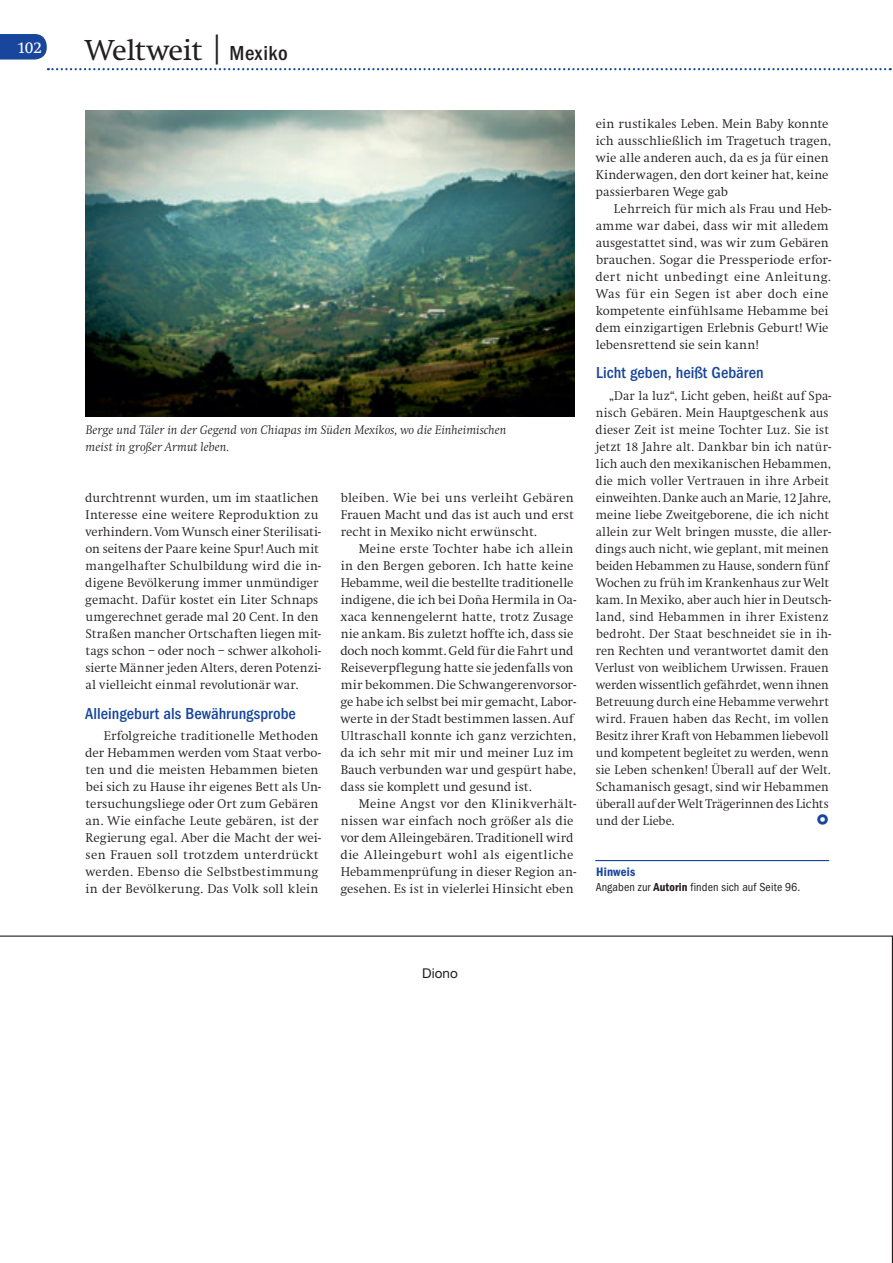
<style>
.page{position:relative;width:893px;height:1263px;background:#fff}
.page>*{position:absolute;margin:0;border:0;box-sizing:border-box;transform-origin:0 0}
.t1{font:30px "Swift EF";letter-spacing:-.03em;color:#231f20}
.t2{font:500 condensed 16.5px "Franklin Gothic";color:#18469d}
.t3{font:16.5px "Swift EF";color:#fff}
.t4{font:13.5px "Helvetica Neue";color:#231f20}
.t5{font:300 13.2px/17px "Swift EF";letter-spacing:.005em;color:#231f20}
.t6{font:300 13.2px/17px "Swift EF";letter-spacing:.005em;color:#231f20;scale:.96 1}
.t7{font:13.2px "Button Bonus Circle Negative";color:#18469d}
.t8{font:italic 300 12.75px/17px "Swift EF";letter-spacing:.005em;color:#231f20}
.t9{font:600 condensed 12.75px "Franklin Gothic";letter-spacing:.01em;color:#18469d}
.t10{font:condensed 12px "Franklin Gothic";letter-spacing:.01em;color:#231f20}
.s1{font-family:"Franklin Gothic";font-weight:500;font-stretch:condensed;font-size:21px}
.s2{font-weight:600}
</style>
<div class="page">
<svg style="left:0;top:34px;width:47px;height:26px"></svg>
<svg style="left:48px;top:68px;width:843px;height:2px"></svg>
<svg style="left:0;top:935px;width:893px;height:328px"></svg>
<img style="left:85px;top:111px;width:489px;height:306px">
<hr style="left:595px;top:860px;width:234px;height:1px;background:#18469d">
<p class="t3" style="left:17px;top:41px;width:26px">102</p>
<h1 class="t1" style="left:85px;top:38px;width:204px">Weltweit | <span class="s1">Mexiko</span></h1>
<p class="t8" style="left:86px;top:422px;width:422px">Berge und Täler in der Gegend von Chiapas im Süden Mexikos, wo die Einheimischen meist in großer Armut leben.</p>
<p class="t5" style="left:85px;top:490px;width:237px">durchtrennt wurden, um im staatlichen Interesse eine weitere Reproduktion zu verhindern. Vom Wunsch einer Sterilisati&shy;on seitens der Paare keine Spur! Auch mit mangelhafter Schulbildung wird die in&shy;digene Bevölkerung immer unmündiger gemacht. Dafür kostet ein Liter Schnaps umgerechnet gerade mal 20 Cent. In den Straßen mancher Ortschaften liegen mit&shy;tags schon – oder noch – schwer alkoholi&shy;sierte Männer jeden Alters, deren Potenzi&shy;al vielleicht einmal revolutionär war.</p>
<p class="t2" style="left:85px;top:707px;width:212px">Alleingeburt als Bewährungsprobe</p>
<p class="t5" style="left:85px;top:728px;width:237px;text-indent:18px">Erfolgreiche traditionelle Methoden der Hebammen werden vom Staat verbo&shy;ten und die meisten Hebammen bieten bei sich zu Hause ihr eigenes Bett als Un&shy;tersuchungsliege oder Ort zum Gebären an. Wie einfache Leute gebären, ist der Regierung egal. Aber die Macht der wei&shy;sen Frauen soll trotzdem unterdrückt werden. Ebenso die Selbstbestimmung in der Bevölkerung. Das Volk soll klein</p>
<p class="t5" style="left:341px;top:490px;width:235px;text-align:justify">bleiben. Wie bei uns verleiht Gebären Frauen Macht und das ist auch und erst recht in Mexiko nicht erwünscht.</p>
<p class="t5" style="left:340px;top:541px;width:237px;text-indent:18px">Meine erste Tochter habe ich allein in den Bergen geboren. Ich hatte keine Hebamme, weil die bestellte traditionelle indigene, die ich bei Doña Hermila in Oa&shy;xaca kennengelernt hatte, trotz Zusage nie ankam. Bis zuletzt hoffte ich, dass sie doch noch kommt. Geld für die Fahrt und Reiseverpflegung hatte sie jedenfalls von mir bekommen. Die Schwangerenvorsor&shy;ge habe ich selbst bei mir gemacht, Labor&shy;werte in der Stadt bestimmen lassen. Auf Ultraschall konnte ich ganz verzichten, da ich sehr mit mir und meiner Luz im Bauch verbunden war und gespürt habe, dass sie komplett und gesund ist.</p>
<p class="t5" style="left:340px;top:796px;width:237px;text-indent:18px">Meine Angst vor den Klinikverhält&shy;nissen war einfach noch größer als die vor dem Alleingebären. Traditionell wird die Alleingeburt wohl als eigentliche Hebammenprüfung in dieser Region an&shy;gesehen. Es ist in vielerlei Hinsicht eben</p>
<p class="t5" style="left:596px;top:116px;width:237px">ein rustikales Leben. Mein Baby konnte ich ausschließlich im Tragetuch tragen, wie alle anderen auch, da es ja für einen Kinderwagen, den dort keiner hat, keine passierbaren Wege gab</p>
<p class="t5" style="left:596px;top:201px;width:237px;text-indent:18px">Lehrreich für mich als Frau und Heb&shy;amme war dabei, dass wir mit alledem ausgestattet sind, was wir zum Gebären brauchen. Sogar die Pressperiode erfor&shy;dert nicht unbedingt eine Anleitung.<br>Was für ein Segen ist aber doch eine kompetente einfühlsame Hebamme bei dem einzigartigen Erlebnis Geburt! Wie lebensrettend sie sein kann!</p>
<p class="t2" style="left:596px;top:367px;width:169px">Licht geben, heißt Gebären</p>
<p class="t6" style="left:596px;top:388px;width:247px;text-indent:13px">„Dar la luz“, Licht geben, heißt auf Spa&shy;nisch Gebären. Mein Hauptgeschenk aus dieser Zeit ist meine Tochter Luz. Sie ist jetzt 18 Jahre alt. Dankbar bin ich natür&shy;lich auch den mexikanischen Hebammen, die mich voller Vertrauen in ihre Arbeit einweihten. Danke auch an Marie, 12 Jahre, meine liebe Zweitgeborene, die ich nicht allein zur Welt bringen musste, die aller&shy;dings auch nicht, wie geplant, mit meinen beiden Hebammen zu Hause, sondern fünf Wochen zu früh im Krankenhaus zur Welt kam. In Mexiko, aber auch hier in Deutsch&shy;land, sind Hebammen in ihrer Existenz bedroht. Der Staat beschneidet sie in ih&shy;ren Rechten und verantwortet damit den Verlust von weiblichem Urwissen. Frauen werden wissentlich gefährdet, wenn ihnen Betreuung durch eine Hebamme verwehrt wird. Frauen haben das Recht, im vollen Besitz ihrer Kraft von Hebammen liebevoll und kompetent begleitet zu werden, wenn sie Leben schenken! Überall auf der Welt.<br>Schamanisch gesagt, sind wir Hebammen überall auf der Welt Trägerinnen des Lichts und der Liebe.</p>
<p class="t7" style="left:816px;top:814px;width:15px">&gt;</p>
<p class="t9" style="left:596px;top:867px;width:40px">Hinweis</p>
<p class="t10" style="left:596px;top:882px;width:206px">Angaben zur <span class="s2">Autorin</span> finden sich auf Seite 96.</p>
<p class="t4" style="left:422px;top:968px;width:37px">Diono</p>
</div>
